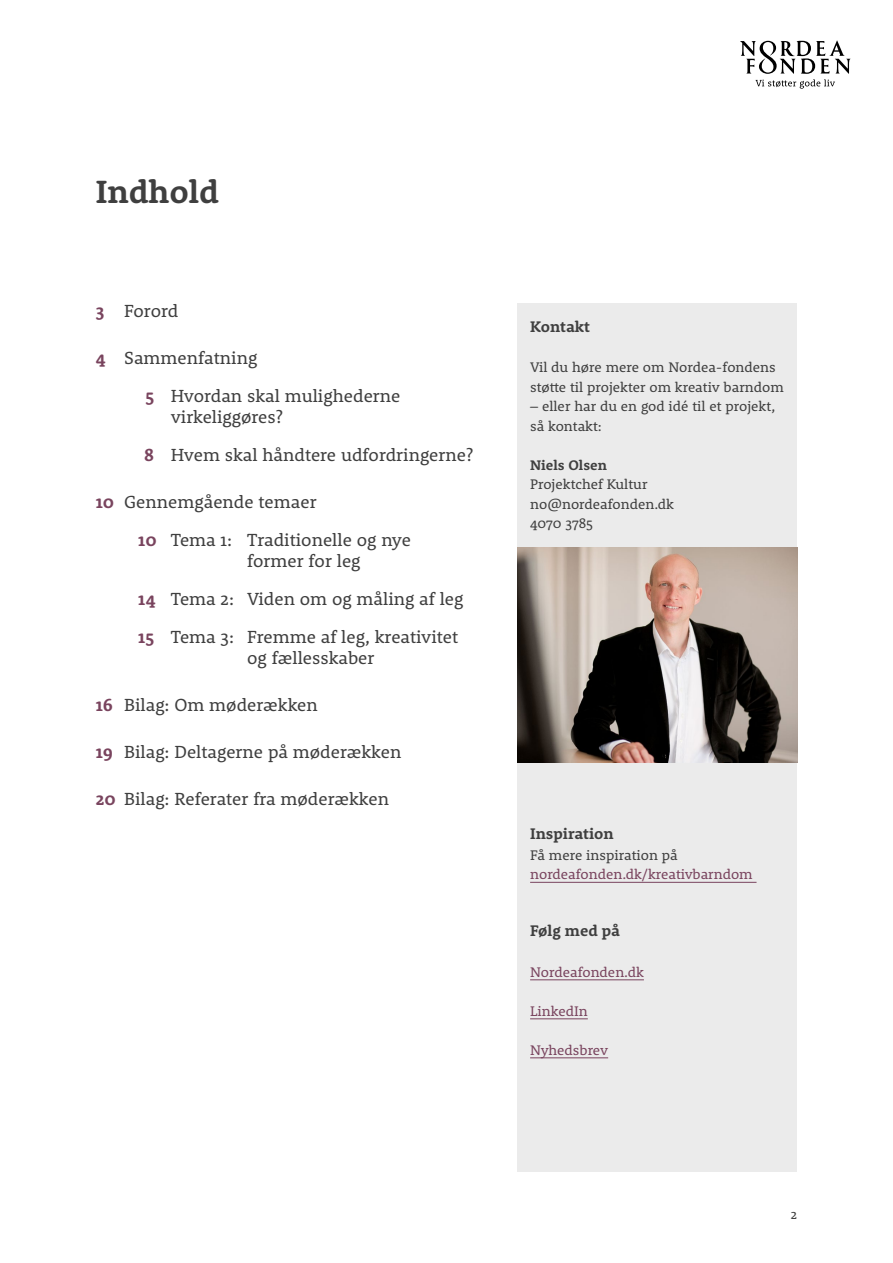
<style>
.page{position:relative;width:893px;height:1263px;background:#fff}
.page>*{position:absolute;margin:0;border:0;box-sizing:border-box;transform-origin:0 0}
.Hovedrubrik_minus_TO{font:700 33px "Rooney";color:#3f3f3f}
.TOC_2__level{font:18px/21px "Rooney";color:#3f3f3f}
.Mellemrubrik{font:700 15.75px "Rooney";color:#3f3f3f}
.Brød{font:14.25px/19.5px "Rooney";color:#3f3f3f}
.Brød-2{font:14.25px "Rooney";color:#79445e}
.Hyperlink{font:14.25px "Rooney";color:#79445e}
.Brød-3{font:700 14.25px "Rooney";color:#3f3f3f}
.t1{font:13.5px "Rooney";color:#3f3f3f}
.s1{font-weight:700;color:#79445e}
</style>
<div class="page">
<svg style="left:740px;top:40px;width:110px;height:49px"></svg>
<div style="left:517px;top:304px;width:280px;height:868px;background:#ebebeb"></div>
<img style="left:517px;top:548px;width:280px;height:214px">
<hr style="left:530px;top:882px;width:226px;height:1px;background:#79445e">
<hr style="left:530px;top:979px;width:114px;height:1px;background:#79445e">
<hr style="left:530px;top:1018px;width:58px;height:1px;background:#79445e">
<hr style="left:530px;top:1057px;width:78px;height:1px;background:#79445e">
<p class="Hovedrubrik_minus_TO" style="left:96px;top:170px;width:125px">Indhold</p>
<p class="TOC_2__level" style="left:96px;top:300px;width:84px"><span class="s1">3</span> Forord</p>
<p class="TOC_2__level" style="left:96px;top:347px;width:163px"><span class="s1">4</span> Sammenfatning</p>
<p class="TOC_2__level" style="left:171px;top:385px;width:231px;text-indent:-25px"><span class="s1">5</span> Hvordan skal mulighederne virkeliggøres?</p>
<p class="TOC_2__level" style="left:144px;top:444px;width:330px"><span class="s1">8</span> Hvem skal håndtere udfordringerne?</p>
<p class="TOC_2__level" style="left:96px;top:491px;width:223px"><span class="s1">10</span> Gennemgående temaer</p>
<p class="TOC_2__level" style="left:247px;top:529px;width:165px;text-indent:-109px"><span class="s1">10</span> Tema 1: Traditionelle og nye former for leg</p>
<p class="TOC_2__level" style="left:138px;top:588px;width:327px"><span class="s1">14</span> Tema 2: Viden om og måling af leg</p>
<p class="TOC_2__level" style="left:247px;top:626px;width:213px;text-indent:-109px"><span class="s1">15</span> Tema 3: Fremme af leg, kreativitet og fællesskaber</p>
<p class="TOC_2__level" style="left:96px;top:694px;width:224px"><span class="s1">16</span> Bilag: Om møderækken</p>
<p class="TOC_2__level" style="left:96px;top:741px;width:307px"><span class="s1">19</span> Bilag: Deltagerne på møderækken</p>
<p class="TOC_2__level" style="left:96px;top:788px;width:295px"><span class="s1">20</span> Bilag: Referater fra møderækken</p>
<p class="Mellemrubrik" style="left:530px;top:316px;width:61px">Kontakt</p>
<p class="Brød" style="left:530px;top:357px;width:255px">Vil du høre mere om Nordea-fondens støtte til projekter om kreativ barndom</p>
<p class="Brød" style="left:530px;top:396px;width:247px">– eller har du en god idé til et projekt, så kontakt:</p>
<p class="Brød-3" style="left:530px;top:455px;width:78px">Niels Olsen</p>
<p class="Brød" style="left:530px;top:474px;width:119px">Projektchef Kultur</p>
<p class="Brød" style="left:530px;top:494px;width:145px">no@nordeafonden.dk</p>
<p class="Brød" style="left:530px;top:513px;width:64px">4070 3785</p>
<p class="Mellemrubrik" style="left:530px;top:823px;width:85px">Inspiration</p>
<p class="Brød" style="left:530px;top:845px;width:149px">Få mere inspiration på</p>
<p class="Hyperlink" style="left:530px;top:865px;width:224px">nordeafonden.dk/kreativbarndom</p>
<p class="Mellemrubrik" style="left:530px;top:920px;width:91px">Følg med på</p>
<p class="Brød-2" style="left:530px;top:962px;width:115px">Nordeafonden.dk</p>
<p class="Brød-2" style="left:530px;top:1001px;width:59px">LinkedIn</p>
<p class="Brød-2" style="left:530px;top:1040px;width:80px">Nyhedsbrev</p>
<p class="t1" style="left:791px;top:1206px;width:8px">2</p>
</div>
